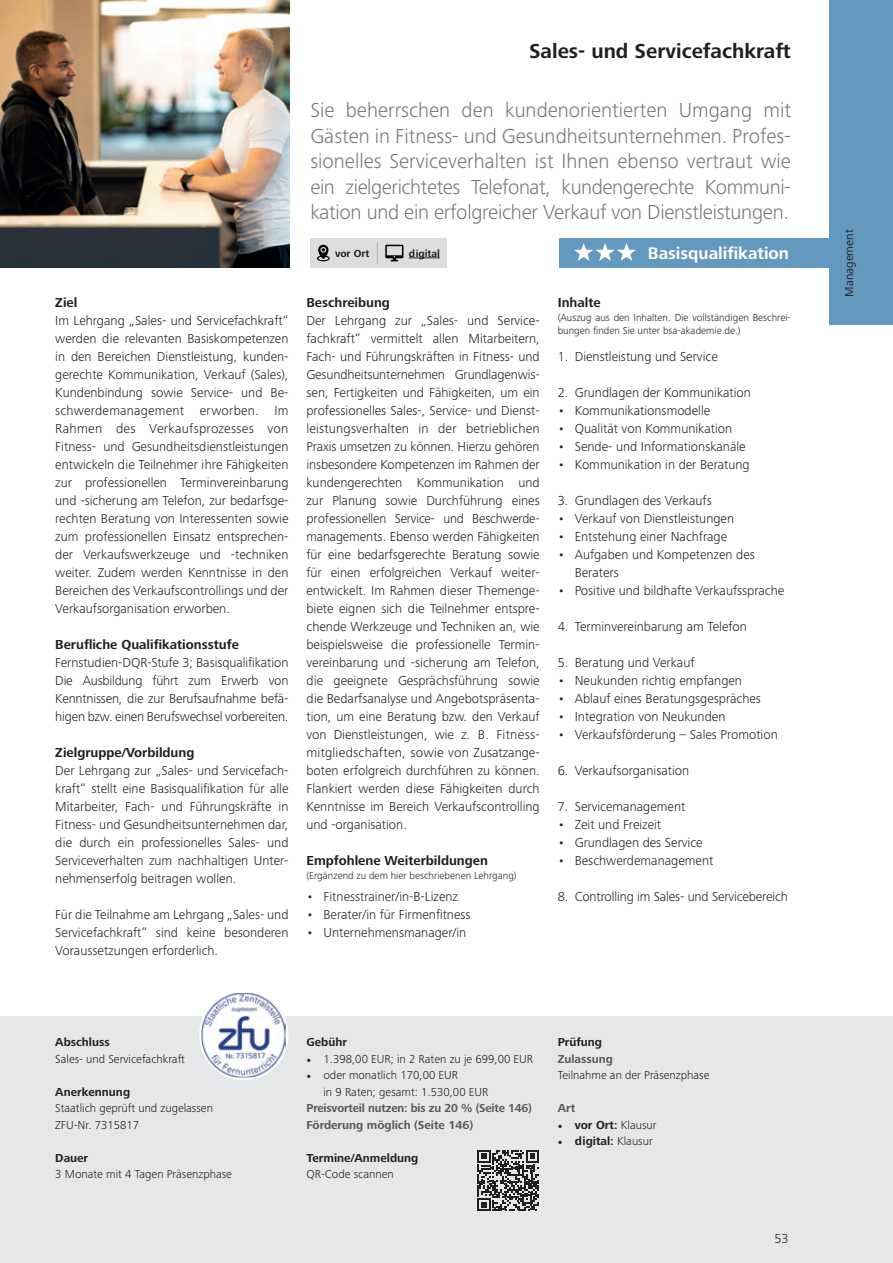
<style>
.page{position:relative;width:893px;height:1263px;background:#fff}
.page>*{position:absolute;margin:0;border:0;box-sizing:border-box;transform-origin:0 0}
.t1{font:300 21px/25.5px "Frutiger Next Pro";letter-spacing:-.015em;color:#76787b;text-align:justify}
.t2{font:700 21px "Frutiger Next Pro";color:#231f20}
.t3{font:700 17.4px "Frutiger Next Pro";color:#fff}
.t4{font:300 13.5px/18px "Frutiger Next Pro";color:#231f20;text-align:justify}
.t5{font:700 13.5px "Frutiger Next Pro";color:#231f20}
.t6{font:300 12px/16.5px "Frutiger Next Pro";color:#231f20}
.t7{font:700 12px "Frutiger Next Pro";color:#231f20}
.t8{font:700 12px/16.5px "Frutiger Next Pro";letter-spacing:-.005em;color:#57585a}
.t9{font:12px "Frutiger Next Pro";color:#231f20}
.t10{font:300 10.5px/13.5px "Frutiger Next Pro";color:#231f20}
.t11{font:700 10.5px "Frutiger Next Pro";color:#231f20}
.s1{font-family:"Minion Pro";font-weight:400}
.s2{font-family:"Minion Pro"}
.s3{font-weight:300}
</style>
<div class="page">
<img style="left:0;top:0;width:289px;height:268px">
<div style="left:0;top:1016px;width:893px;height:247px;background:#e6e7e9"></div>
<svg style="left:199px;top:991px;width:89px;height:89px"></svg>
<img style="left:201px;top:993px;width:85px;height:84px">
<svg style="left:477px;top:1150px;width:62px;height:61px"></svg>
<div style="left:310px;top:238px;width:136px;height:30px;background:#dcdddf"></div>
<svg style="left:385px;top:245px;width:18px;height:16px"></svg>
<hr style="left:409px;top:258px;width:31px;height:1px;background:#231f20">
<svg style="left:377px;top:242px;width:1px;height:22px"></svg>
<svg style="left:317px;top:245px;width:13px;height:16px"></svg>
<div style="left:559px;top:238px;width:334px;height:30px;background:#6398bf"></div>
<svg style="left:574px;top:243px;width:62px;height:18px"></svg>
<div style="left:829px;top:0;width:64px;height:324px;background:#6398bf"></div>
<p class="t5" style="left:55px;top:295px;width:24px">Ziel</p>
<p class="t4" style="left:55px;top:312px;width:235px">Im Lehrgang „Sales- und Servicefachkraft“ werden die relevanten Basiskompetenzen in den Bereichen Dienstleistung, kunden&shy;gerechte Kommunikation, Verkauf (Sales), Kundenbindung sowie Service- und Be&shy;schwerdemanagement erworben. Im Rahmen des Verkaufsprozesses von Fitness- und Gesundheitsdienstleistungen entwickeln die Teilnehmer ihre Fähigkeiten zur professionellen Terminvereinbarung und -sicherung am Telefon, zur bedarfsge&shy;rechten Beratung von Interessenten sowie zum professionellen Einsatz entsprechen&shy;der Verkaufswerkzeuge und -techniken weiter. Zudem werden Kenntnisse in den Bereichen des Verkaufscontrollings und der Verkaufsorganisation erworben.</p>
<p class="t5" style="left:55px;top:637px;width:185px">Berufliche Qualifikationsstufe</p>
<p class="t4" style="left:55px;top:654px;width:235px">Fernstudien-DQR-Stufe 3; Basisqualifikation Die Ausbildung führt zum Erwerb von Kenntnissen, die zur Berufsaufnahme befä&shy;higen bzw. einen Berufswechsel vorbereiten.</p>
<p class="t5" style="left:55px;top:745px;width:141px">Zielgruppe/Vorbildung</p>
<p class="t4" style="left:55px;top:762px;width:235px">Der Lehrgang zur „Sales- und Servicefach&shy;kraft“ stellt eine Basisqualifikation für alle Mitarbeiter, Fach- und Führungskräfte in Fitness- und Gesundheitsunternehmen dar, die durch ein professionelles Sales- und Serviceverhalten zum nachhaltigen Unter&shy;nehmenserfolg beitragen wollen.</p>
<p class="t4" style="left:55px;top:906px;width:235px">Für die Teilnahme am Lehrgang „Sales- und Servicefachkraft“ sind keine besonderen Voraussetzungen erforderlich.</p>
<h1 class="t2" style="left:529px;top:39px;width:263px">Sales- und Servicefachkraft</h1>
<p class="t1" style="left:310px;top:97px;width:482px">Sie beherrschen den kundenorientierten Umgang mit Gästen in Fitness- und Gesundheitsunternehmen. Profes&shy;sionelles Serviceverhalten ist Ihnen ebenso vertraut wie ein zielgerichtetes Telefonat, kundengerechte Kommuni&shy;kation und ein erfolgreicher Verkauf von Dienstleistungen.</p>
<p class="t11" style="left:335px;top:247px;width:36px">vor Ort</p>
<p class="t11" style="left:409px;top:247px;width:33px">digital</p>
<p class="t3" style="left:648px;top:243px;width:143px">Basisqualifikation</p>
<p class="t5" style="left:306px;top:295px;width:85px">Beschreibung</p>
<p class="t4" style="left:306px;top:312px;width:235px">Der Lehrgang zur „Sales- und Service&shy;fachkraft“ vermittelt allen Mitarbeitern, Fach- und Führungskräften in Fitness- und Gesundheitsunternehmen Grundlagenwis&shy;sen, Fertigkeiten und Fähigkeiten, um ein professionelles Sales-, Service- und Dienst&shy;leistungsverhalten in der betrieblichen Praxis umsetzen zu können. Hierzu gehören insbesondere Kompetenzen im Rahmen der kundengerechten Kommunikation und zur Planung sowie Durchführung eines professionellen Service- und Beschwerde&shy;managements. Ebenso werden Fähigkeiten für eine bedarfsgerechte Beratung sowie für einen erfolgreichen Verkauf weiter&shy;entwickelt. Im Rahmen dieser Themenge&shy;biete eignen sich die Teilnehmer entspre&shy;chende Werkzeuge und Techniken an, wie beispielsweise die professionelle Termin&shy;vereinbarung und -sicherung am Telefon, die geeignete Gesprächsführung sowie die Bedarfsanalyse und Angebotspräsenta&shy;tion, um eine Beratung bzw. den Verkauf von Dienstleistungen, wie z. B. Fitness&shy;mitgliedschaften, sowie von Zusatzange&shy;boten erfolgreich durchführen zu können.<br>Flankiert werden diese Fähigkeiten durch Kenntnisse im Bereich Verkaufscontrolling und -organisation.</p>
<p class="t5" style="left:306px;top:853px;width:183px">Empfohlene Weiterbildungen</p>
<p class="t10" style="left:306px;top:869px;width:212px">(Ergänzend zu dem hier beschriebenen Lehrgang)</p>
<p class="t4" style="left:306px;top:888px;width:153px">• Fitnesstrainer/in-B-Lizenz</p>
<p class="t4" style="left:306px;top:906px;width:166px">• Berater/in für Firmenfitness</p>
<p class="t4" style="left:306px;top:924px;width:161px">• Unternehmensmanager/in</p>
<p class="t5" style="left:558px;top:295px;width:45px">Inhalte</p>
<p class="t10" style="left:558px;top:311px;width:235px">(Auszug aus den Inhalten. Die vollständigen Beschrei&shy;bungen finden Sie unter bsa-akademie.de.)</p>
<p class="t4" style="left:558px;top:347px;width:162px">1. Dienstleistung und Service</p>
<p class="t4" style="left:558px;top:383px;width:195px">2. Grundlagen der Kommunikation</p>
<p class="t4" style="left:558px;top:401px;width:154px">• Kommunikationsmodelle</p>
<p class="t4" style="left:558px;top:419px;width:176px">• Qualität von Kommunikation</p>
<p class="t4" style="left:558px;top:437px;width:190px">• Sende- und Informationskanäle</p>
<p class="t4" style="left:558px;top:455px;width:193px">• Kommunikation in der Beratung</p>
<p class="t4" style="left:558px;top:491px;width:155px">3. Grundlagen des Verkaufs</p>
<p class="t4" style="left:558px;top:509px;width:178px">• Verkauf von Dienstleistungen</p>
<p class="t4" style="left:558px;top:527px;width:171px">• Entstehung einer Nachfrage</p>
<p class="t4" style="left:575px;top:545px;width:182px;text-indent:-17px">• Aufgaben und Kompetenzen des<br>Beraters</p>
<p class="t4" style="left:558px;top:581px;width:228px">• Positive und bildhafte Verkaufssprache</p>
<p class="t4" style="left:558px;top:617px;width:191px">4. Terminvereinbarung am Telefon</p>
<p class="t4" style="left:558px;top:653px;width:138px">5. Beratung und Verkauf</p>
<p class="t4" style="left:558px;top:671px;width:186px">• Neukunden richtig empfangen</p>
<p class="t4" style="left:558px;top:689px;width:205px">• Ablauf eines Beratungsgespräches</p>
<p class="t4" style="left:558px;top:707px;width:169px">• Integration von Neukunden</p>
<p class="t4" style="left:558px;top:725px;width:222px">• Verkaufsförderung – Sales Promotion</p>
<p class="t4" style="left:558px;top:761px;width:133px">6. Verkaufsorganisation</p>
<p class="t4" style="left:558px;top:797px;width:129px">7. Servicemanagement</p>
<p class="t4" style="left:558px;top:815px;width:105px">• Zeit und Freizeit</p>
<p class="t4" style="left:558px;top:833px;width:147px">• Grundlagen des Service</p>
<p class="t4" style="left:558px;top:851px;width:157px">• Beschwerdemanagement</p>
<p class="t4" style="left:558px;top:887px;width:232px">8. Controlling im Sales- und Servicebereich</p>
<p class="t7" style="left:55px;top:1035px;width:56px">Abschluss</p>
<p class="t6" style="left:55px;top:1050px;width:131px">Sales- und Servicefachkraft</p>
<p class="t7" style="left:55px;top:1085px;width:76px">Anerkennung</p>
<p class="t6" style="left:55px;top:1100px;width:159px">Staatlich geprüft und zugelassen<br>ZFU-Nr. 7315817</p>
<p class="t7" style="left:55px;top:1151px;width:35px">Dauer</p>
<p class="t6" style="left:55px;top:1166px;width:178px">3 Monate mit 4 Tagen Präsenzphase</p>
<p class="t7" style="left:306px;top:1035px;width:42px">Gebühr</p>
<p class="t6" style="left:306px;top:1050px;width:228px"><span class="s1">•</span> 1.398,00 EUR; in 2 Raten zu je 699,00 EUR</p>
<p class="t6" style="left:323px;top:1067px;width:166px;text-indent:-17px"><span class="s1">•</span> oder monatlich 170,00 EUR<br>in 9 Raten; gesamt: 1.530,00 EUR</p>
<p class="t8" style="left:306px;top:1100px;width:227px">Preisvorteil nutzen: bis zu 20 % (Seite 146)<br>Förderung möglich (Seite 146)</p>
<p class="t7" style="left:306px;top:1151px;width:113px">Termine/Anmeldung</p>
<p class="t6" style="left:306px;top:1166px;width:89px">QR-Code scannen</p>
<p class="t7" style="left:558px;top:1035px;width:46px">Prüfung</p>
<p class="t8" style="left:558px;top:1050px;width:57px">Zulassung</p>
<p class="t6" style="left:558px;top:1067px;width:153px">Teilnahme an der Präsenzphase</p>
<p class="t8" style="left:558px;top:1100px;width:19px">Art</p>
<p class="t7" style="left:558px;top:1118px;width:100px"><span class="s2">•</span> vor Ort: <span class="s3">Klausur</span></p>
<p class="t7" style="left:558px;top:1134px;width:97px"><span class="s2">•</span> digital: <span class="s3">Klausur</span></p>
<p class="t4" style="left:774px;top:1229px;width:16px">53</p>
<p class="t9" style="left:842px;top:297px;width:69px;rotate:-90deg">Management</p>
</div>
